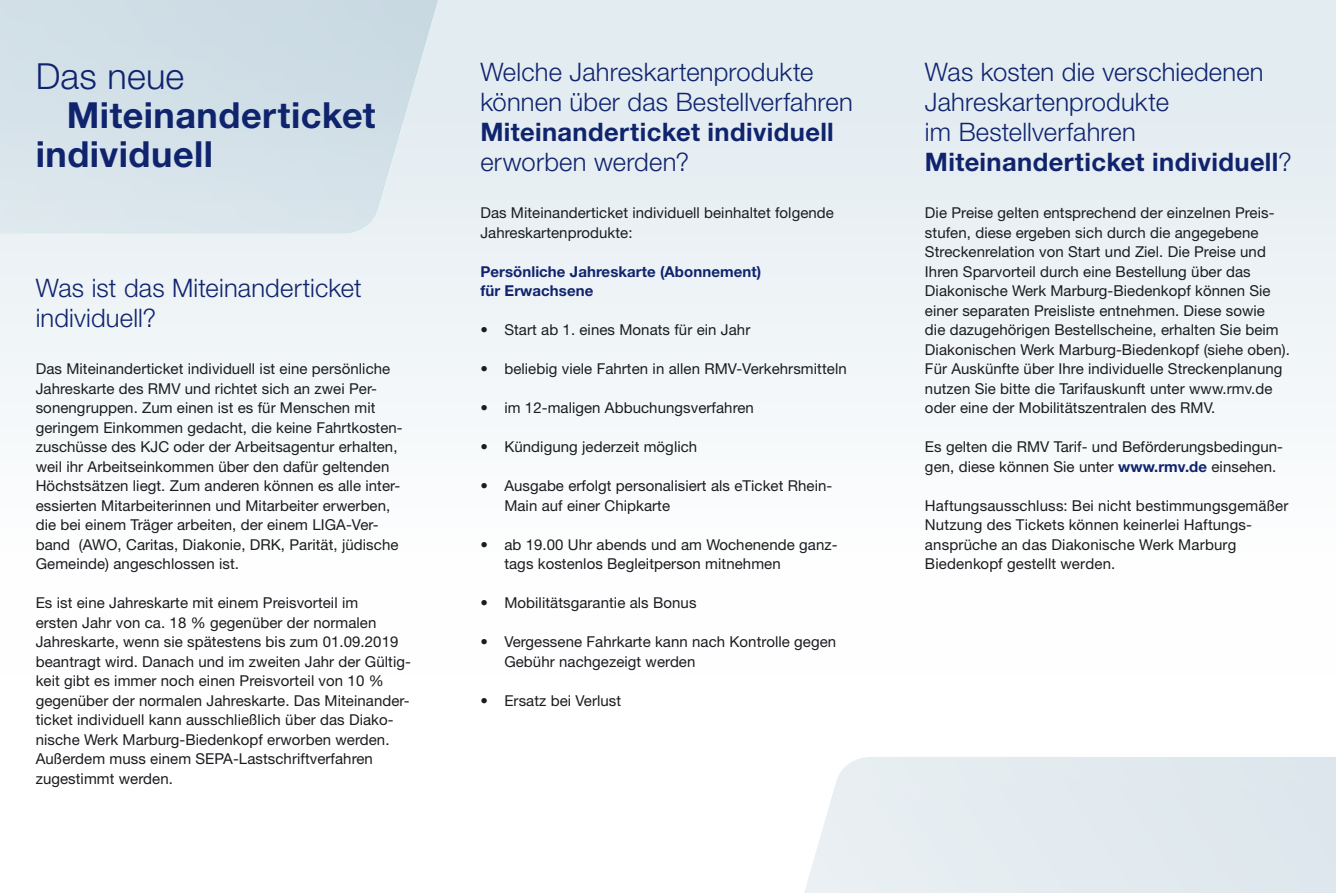
<style>
.page{position:relative;width:1336px;height:893px;background:#fff}
.page>*{position:absolute;margin:0;border:0;box-sizing:border-box;transform-origin:0 0}
.t1{font:700 36px/39px "Helvetica Neue LT Std";letter-spacing:.015em;color:#10246e}
.t2{font:300 36px "Helvetica Neue LT Std";letter-spacing:.005em;color:#10246e}
.t3{font:300 25.5px/30px "Helvetica Neue LT Std";letter-spacing:.005em;color:#10246e}
.t4{font:700 25.5px "Helvetica Neue LT Std";letter-spacing:.015em;color:#10246e}
.t5{font:15px/19.5px "Helvetica Neue LT Std";letter-spacing:.005em;color:#1b1c20}
.t6{font:700 15px/19.5px "Helvetica Neue LT Std";letter-spacing:.005em;color:#10246e}
.s1{font-weight:700}
.s2{font-weight:700;color:#10246e}
</style>
<div class="page">
<div style="left:0;top:0;width:1335px;height:674px;background:linear-gradient(to bottom,#dfe9ef,#fff)"></div>
<div style="left:438px;top:0;width:33px;height:233px;background:#e3ecf1"></div>
<img style="left:0;top:0;width:438px;height:233px">
<h1 class="t2" style="left:36px;top:55px;width:150px">Das neue</h1>
<h1 class="t1" style="left:36px;top:95px;width:341px;text-indent:31px">Miteinanderticket individuell</h1>
<h2 class="t3" style="left:36px;top:272px;width:327px">Was ist das Miteinanderticket individuell?</h2>
<p class="t5" style="left:36px;top:359px;width:368px">Das Miteinanderticket individuell ist eine persönliche Jahreskarte des RMV und richtet sich an zwei Per&shy;sonengruppen. Zum einen ist es für Menschen mit geringem Einkommen gedacht, die keine Fahrtkosten&shy;zuschüsse des KJC oder der Arbeitsagentur erhalten, weil ihr Arbeitseinkommen über den dafür geltenden Höchstsätzen liegt. Zum anderen können es alle inter&shy;essierten Mitarbeiterinnen und Mitarbeiter erwerben, die bei einem Träger arbeiten, der einem LIGA-Ver&shy;band (AWO, Caritas, Diakonie, DRK, Parität, jüdische Gemeinde) angeschlossen ist.</p>
<p class="t5" style="left:36px;top:593px;width:377px">Es ist eine Jahreskarte mit einem Preisvorteil im<br>ersten Jahr von ca. 18 % gegenüber der normalen Jahreskarte, wenn sie spätestens bis zum 01.09.2019 beantragt wird. Danach und im zweiten Jahr der Gültig&shy;keit gibt es immer noch einen Preisvorteil von 10 % gegenüber der normalen Jahreskarte. Das Miteinander&shy;ticket individuell kann ausschließlich über das Diako&shy;nische Werk Marburg-Biedenkopf erworben werden.<br>Außerdem muss einem SEPA-Lastschriftverfahren zugestimmt werden.</p>
<h2 class="t3" style="left:480px;top:56px;width:374px">Welche Jahreskartenprodukte können über das Bestellverfahren</h2>
<h2 class="t4" style="left:480px;top:116px;width:355px">Miteinanderticket individuell</h2>
<h2 class="t3" style="left:480px;top:146px;width:210px">erworben werden?</h2>
<p class="t5" style="left:480px;top:203px;width:355px">Das Miteinanderticket individuell beinhaltet folgende<br>Jahreskartenprodukte:</p>
<p class="t6" style="left:480px;top:261px;width:282px">Persönliche Jahreskarte (Abonnement) für Erwachsene</p>
<p class="t5" style="left:480px;top:320px;width:271px">• Start ab 1. eines Monats für ein Jahr</p>
<p class="t5" style="left:480px;top:359px;width:368px">• beliebig viele Fahrten in allen RMV-Verkehrsmitteln</p>
<p class="t5" style="left:480px;top:398px;width:275px">• im 12-maligen Abbuchungsverfahren</p>
<p class="t5" style="left:480px;top:437px;width:218px">• Kündigung jederzeit möglich</p>
<p class="t5" style="left:504px;top:476px;width:329px;text-indent:-24px">• Ausgabe erfolgt personalisiert als eTicket Rhein-<br>Main auf einer Chipkarte</p>
<p class="t5" style="left:504px;top:534px;width:334px;text-indent:-24px">• ab 19.00 Uhr abends und am Wochenende ganz&shy;tags kostenlos Begleitperson mitnehmen</p>
<p class="t5" style="left:480px;top:593px;width:218px">• Mobilitätsgarantie als Bonus</p>
<p class="t5" style="left:504px;top:632px;width:333px;text-indent:-24px">• Vergessene Fahrkarte kann nach Kontrolle gegen<br>Gebühr nachgezeigt werden</p>
<p class="t5" style="left:480px;top:690px;width:142px">• Ersatz bei Verlust</p>
<h2 class="t3" style="left:924px;top:56px;width:368px">Was kosten die verschiedenen<br>Jahreskartenprodukte<br>im Bestellverfahren<br><span class="s1">Miteinanderticket individuell</span>?</h2>
<p class="t5" style="left:924px;top:203px;width:366px">Die Preise gelten entsprechend der einzelnen Preis&shy;stufen, diese ergeben sich durch die angegebene Streckenrelation von Start und Ziel. Die Preise und Ihren Sparvorteil durch eine Bestellung über das Diakonische Werk Marburg-Biedenkopf können Sie einer separaten Preisliste entnehmen. Diese sowie<br>die dazugehörigen Bestellscheine, erhalten Sie beim Diakonischen Werk Marburg-Biedenkopf (siehe oben).<br>Für Auskünfte über Ihre individuelle Streckenplanung nutzen Sie bitte die Tarifauskunft unter www.rmv.de oder eine der Mobilitätszentralen des RMV.</p>
<p class="t5" style="left:924px;top:437px;width:359px">Es gelten die RMV Tarif- und Beförderungsbedingun&shy;gen, diese können Sie unter <span class="s2">www.rmv.de</span> einsehen.</p>
<p class="t5" style="left:924px;top:495px;width:365px">Haftungsausschluss: Bei nicht bestimmungsgemäßer Nutzung des Tickets können keinerlei Haftungs&shy;ansprüche an das Diakonische Werk Marburg Biedenkopf gestellt werden.</p>
</div>
